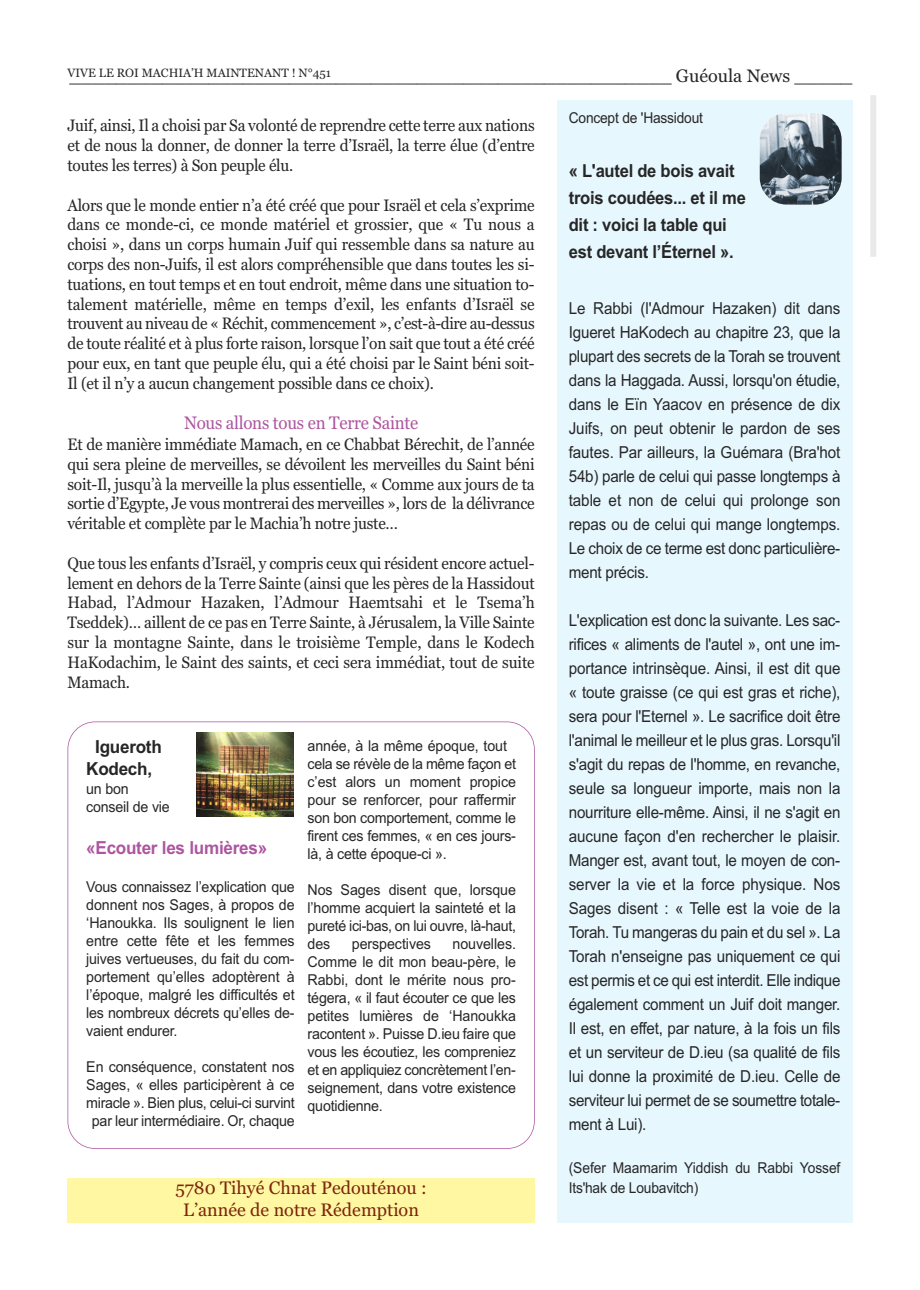
<style>
.page{position:relative;width:920px;height:1290px;background:#fff}
.page>*{position:absolute;margin:0;border:0;box-sizing:border-box;transform-origin:0 0}
.t1{font:18px "Georgia";color:#272627}
.t2{font:700 18px/27px "Arial";letter-spacing:-.015em;color:#272627;scale:.92 1}
.t3{font:18px/21.6px "Georgia";color:#7d250d;text-align:center}
.t4{font:18px "Georgia";letter-spacing:-.015em;color:#ad56a0;scale:.94 1}
.t5{font:700 18px "Arial";letter-spacing:-.015em;color:#ad56a0;scale:.95 1}
.t6{font:700 18px/21.6px "Arial";letter-spacing:-.015em;color:#272627;text-align:center;scale:.95 1}
.t7{font:16.5px/19.8px "Georgia";letter-spacing:-.015em;color:#272627;text-align:justify;scale:.94 1}
.t8{font:16.5px/24px "Arial";letter-spacing:-.015em;color:#272627;text-align:justify;scale:.92 1}
.t9{font:15px/18px "Arial";letter-spacing:-.015em;color:#272627;text-align:justify;scale:.95 1}
.t10{font:15px/19.5px "Arial";letter-spacing:-.015em;color:#272627;scale:.92 1}
</style>
<div class="page">
<div style="left:557px;top:100px;width:295px;height:1122px;background:#e6f7fd"></div>
<img style="left:760px;top:113px;width:82px;height:92px;border-radius:27px">
<div style="left:68px;top:721px;width:467px;height:428px;border:2px solid #ad56a0;border-radius:28px"></div>
<div style="left:68px;top:1178px;width:467px;height:44px;background:#fff7a1"></div>
<svg style="left:293px;top:732px;width:1px;height:85px"></svg>
<img style="left:196px;top:732px;width:97px;height:85px">
<div style="left:870px;top:95px;width:6px;height:162px;background:#e9e9e9"></div>
<p class="t1" style="left:67px;top:65px;width:786px"><sup>V</sup>_<sup>IV</sup>_<sup>E</sup>_<sup>L</sup>_<sup>E</sup> _<sup>RO</sup>_<sup>I</sup>_<sup>M</sup>_<sup>AC</sup>_<sup>H</sup>_<sup>IA</sup>_<sup>’H</sup>_<sup>M</sup>_<sup>A</sup>_<sup>IN</sup>_<sup>T</sup>_<sup>E</sup>_<sup>NA</sup>_<sup>N</sup>_<sup>T</sup>_<sup>!</sup> <sup>N</sup>_<sup>°</sup>_<sup>45</sup>_<sup>1</sup> _____________________________ Guéoula News _____</p>
<p class="t10" style="left:569px;top:108px;width:147px">Concept de 'Hassidout</p>
<p class="t2" style="left:569px;top:158px;width:194px">« L'autel de bois avait trois coudées... et il me dit : voici la table qui est devant l’Éternel ».</p>
<p class="t7" style="left:67px;top:116px;width:499px">Juif, ainsi, Il a choisi par Sa volonté de reprendre cette terre aux nations et de nous la donner, de donner la terre d’Israël, la terre élue (d’entre toutes les terres) à Son peuple élu.</p>
<p class="t7" style="left:67px;top:195px;width:499px">Alors que le monde entier n’a été créé que pour Israël et cela s’exprime dans ce monde-ci, ce monde matériel et grossier, que « Tu nous a choisi », dans un corps humain Juif qui ressemble dans sa nature au corps des non-Juifs, il est alors compréhensible que dans toutes les si&shy;tuations, en tout temps et en tout endroit, même dans une situation to&shy;talement matérielle, même en temps d’exil, les enfants d’Israël se trouvent au niveau de « Réchit, commencement », c’est-à-dire au-dessus de toute réalité et à plus forte raison, lorsque l’on sait que tout a été créé pour eux, en tant que peuple élu, qui a été choisi par le Saint béni soit-Il (et il n’y a aucun changement possible dans ce choix).</p>
<p class="t4" style="left:184px;top:413px;width:251px">Nous allons tous en Terre Sainte</p>
<p class="t7" style="left:67px;top:434px;width:499px">Et de manière immédiate Mamach, en ce Chabbat Bérechit, de l’année qui sera pleine de merveilles, se dévoilent les merveilles du Saint béni soit-Il, jusqu’à la merveille la plus essentielle, « Comme aux jours de ta sortie d’Egypte, Je vous montrerai des merveilles », lors de la délivrance véritable et complète par le Machia’h notre juste…</p>
<p class="t7" style="left:67px;top:553px;width:499px">Que tous les enfants d’Israël, y compris ceux qui résident encore actuel&shy;lement en dehors de la Terre Sainte (ainsi que les pères de la Hassidout Habad, l’Admour Hazaken, l’Admour Haemtsahi et le Tsema’h Tseddek)… aillent de ce pas en Terre Sainte, à Jérusalem, la Ville Sainte sur la montagne Sainte, dans le troisième Temple, dans le Kodech HaKodachim, le Saint des saints, et ceci sera immédiat, tout de suite Mamach.</p>
<p class="t8" style="left:569px;top:296px;width:297px">Le Rabbi (l'Admour Hazaken) dit dans Igueret HaKodech au chapitre 23, que la plupart des secrets de la Torah se trouvent dans la Haggada. Aussi, lorsqu'on étudie, dans le Eïn Yaacov en présence de dix Juifs, on peut obtenir le pardon de ses fautes. Par ailleurs, la Guémara (Bra'hot 54b) parle de celui qui passe longtemps à table et non de celui qui prolonge son repas ou de celui qui mange longtemps.<br>Le choix de ce terme est donc particulière&shy;ment précis.</p>
<p class="t8" style="left:569px;top:608px;width:297px">L'explication est donc la suivante. Les sac&shy;rifices « aliments de l'autel », ont une im&shy;portance intrinsèque. Ainsi, il est dit que « toute graisse (ce qui est gras et riche), sera pour l'Eternel ». Le sacrifice doit être l'animal le meilleur et le plus gras. Lorsqu'il s'agit du repas de l'homme, en revanche, seule sa longueur importe, mais non la nourriture elle-même. Ainsi, il ne s'agit en aucune façon d'en rechercher le plaisir.<br>Manger est, avant tout, le moyen de con&shy;server la vie et la force physique. Nos Sages disent : « Telle est la voie de la Torah. Tu mangeras du pain et du sel ». La Torah n'enseigne pas uniquement ce qui est permis et ce qui est interdit. Elle indique également comment un Juif doit manger.<br>Il est, en effet, par nature, à la fois un fils et un serviteur de D.ieu (sa qualité de fils lui donne la proximité de D.ieu. Celle de serviteur lui permet de se soumettre totale&shy;ment à Lui).</p>
<p class="t10" style="left:569px;top:1158px;width:297px">(Sefer Maamarim Yiddish du Rabbi Yossef<br>Its'hak de Loubavitch)</p>
<p class="t9" style="left:308px;top:737px;width:221px;text-align:left">année, à la même époque, tout cela se révèle de la même façon et c’est alors un moment propice pour se renforcer, pour raffermir son bon comportement, comme le firent ces femmes, « en ces jours&shy;là, à cette époque-ci ».</p>
<p class="t9" style="left:308px;top:881px;width:221px">Nos Sages disent que, lorsque l’homme acquiert la sainteté et la pureté ici-bas, on lui ouvre, là-haut, des</p>
<p class="t6" style="left:86px;top:736px;width:81px">Igueroth<br>Kodech,</p>
<p class="t9" style="left:86px;top:780px;width:89px">un bon conseil de vie</p>
<p class="t5" style="left:86px;top:837px;width:192px">«Ecouter les lumières»</p>
<p class="t9" style="left:86px;top:877px;width:221px">Vous connaissez l’explication que donnent nos Sages, à propos de ‘Hanoukka. Ils soulignent le lien entre cette fête et les femmes juives vertueuses, du fait du com&shy;portement qu’elles adoptèrent à l’époque, malgré les difficultés et les nombreux décrets qu’elles de&shy;vaient endurer.</p>
<p class="t9" style="left:86px;top:1057px;width:221px;text-align:center">En conséquence, constatent nos Sages, « elles participèrent à ce miracle ». Bien plus, celui-ci survint par leur intermédiaire. Or, chaque</p>
<p class="t9" style="left:308px;top:935px;width:221px;text-indent:145px">nouvelles.<br>Comme le dit mon beau-père, le Rabbi, dont le mérite nous pro&shy;tégera, « il faut écouter ce que les petites lumières de ‘Hanoukka racontent ». Puisse D.ieu faire que vous les écoutiez, les compreniez et en appliquiez concrètement l’en&shy;seignement, dans votre existence quotidienne.</p>
<p class="t9" style="left:352px;top:935px;width:85px">perspectives</p>
<p class="t3" style="left:175px;top:1177px;width:253px">5780 Tihyé Chnat Pedouténou :<br>L’année de notre Rédemption</p>
</div>
